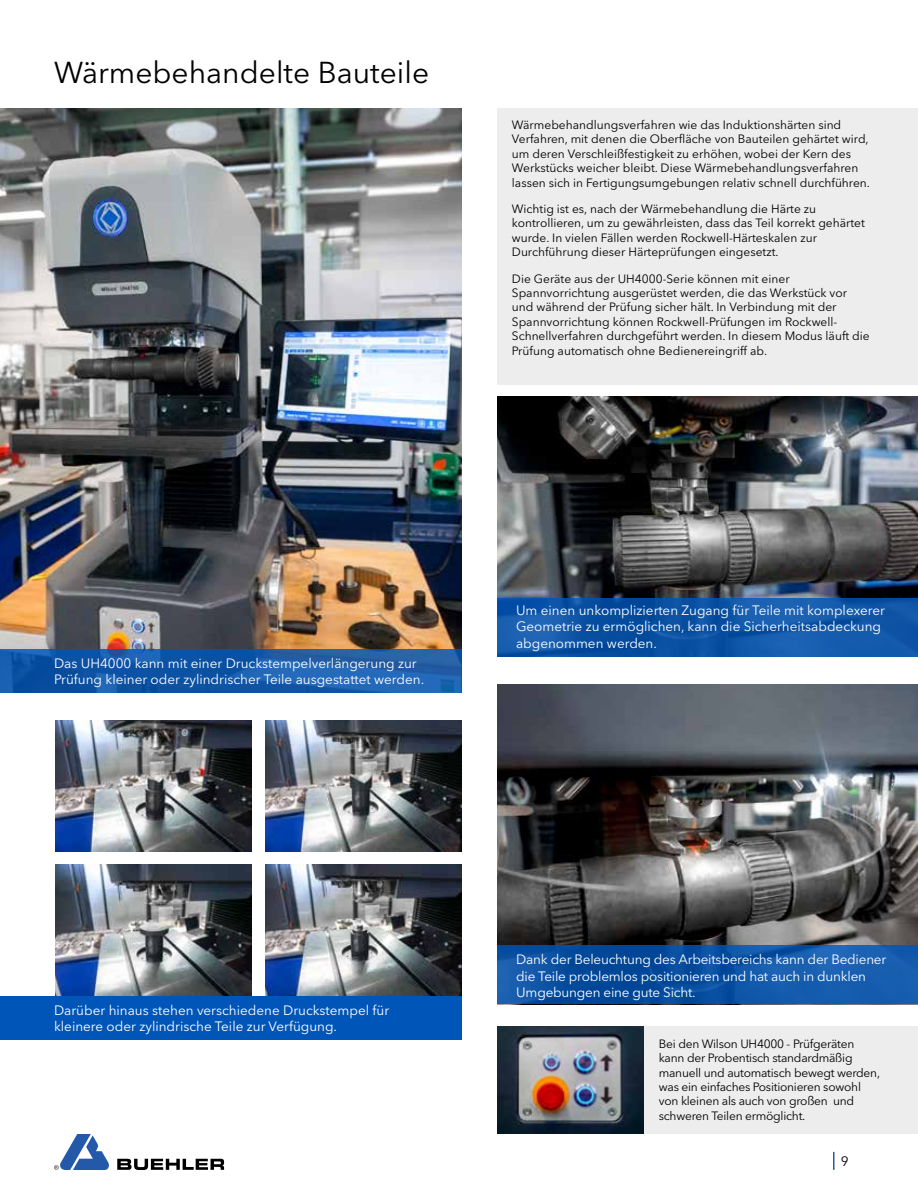
<style>
.page{position:relative;width:918px;height:1188px;background:#fff}
.page>*{position:absolute;margin:0;border:0;box-sizing:border-box;transform-origin:0 0}
.t1{font:30px "Avenir Next LT Pro";color:#000}
.t2{font:13.5px/16.2px "Avenir Next LT Pro";color:#fff}
.t3{font:13.5px "Avenir Next LT Pro";color:#000}
.t4{font:12px/14.4px "Avenir Next LT Pro";color:#000}
.t5{font:12px/14.4px "Avenir Next LT Pro";letter-spacing:-.02em;color:#000}
</style>
<div class="page">
<svg style="left:117px;top:1159px;width:107px;height:11px"></svg>
<svg style="left:54px;top:1134px;width:55px;height:36px"></svg>
<svg style="left:833px;top:1152px;width:2px;height:18px"></svg>
<img style="left:497px;top:684px;width:421px;height:262px">
<div style="left:497px;top:108px;width:421px;height:276px;background:#ededed"></div>
<div style="left:624px;top:1027px;width:294px;height:107px;background:#ededed"></div>
<hr style="left:0;top:715px;width:1px;height:141px;background:#999899">
<img style="left:0;top:108px;width:462px;height:542px">
<img style="left:55px;top:721px;width:196px;height:131px">
<img style="left:55px;top:865px;width:196px;height:131px">
<img style="left:266px;top:720px;width:196px;height:132px">
<img style="left:266px;top:865px;width:196px;height:131px">
<svg style="left:0;top:650px;width:462px;height:43px;background:#165aa9"></svg>
<div style="left:0;top:996px;width:462px;height:44px;background:#0055b8"></div>
<img style="left:497px;top:396px;width:421px;height:202px">
<svg style="left:497px;top:598px;width:421px;height:59px;background:#0f55a7"></svg>
<svg style="left:497px;top:946px;width:421px;height:58px;background:#0d53a4"></svg>
<img style="left:497px;top:1026px;width:146px;height:108px">
<h1 class="t1" style="left:54px;top:55px;width:377px">Wärmebehandelte Bauteile</h1>
<p class="t4" style="left:512px;top:118px;width:360px">Wärmebehandlungsverfahren wie das Induktionshärten sind Verfahren, mit denen die Oberfläche von Bauteilen gehärtet wird, um deren Verschleißfestigkeit zu erhöhen, wobei der Kern des Werkstücks weicher bleibt. Diese Wärmebehandlungsverfahren lassen sich in Fertigungsumgebungen relativ schnell durchführen.</p>
<p class="t4" style="left:512px;top:202px;width:354px">Wichtig ist es, nach der Wärmebehandlung die Härte zu kontrollieren, um zu gewährleisten, dass das Teil korrekt gehärtet wurde. In vielen Fällen werden Rockwell-Härteskalen zur Durchführung dieser Härteprüfungen eingesetzt.</p>
<p class="t4" style="left:512px;top:271px;width:359px">Die Geräte aus der UH4000-Serie können mit einer Spannvorrichtung ausgerüstet werden, die das Werkstück vor und während der Prüfung sicher hält. In Verbindung mit der Spannvorrichtung können Rockwell-Prüfungen im Rockwell-Schnellverfahren durchgeführt werden. In diesem Modus läuft die Prüfung automatisch ohne Bedienereingriff ab.</p>
<p class="t2" style="left:54px;top:655px;width:372px">Das UH4000 kann mit einer Druckstempelverlängerung zur<br>Prüfung kleiner oder zylindrischer Teile ausgestattet werden.</p>
<p class="t2" style="left:516px;top:602px;width:371px">Um einen unkomplizierten Zugang für Teile mit komplexerer<br>Geometrie zu ermöglichen, kann die Sicherheitsabdeckung abgenommen werden.</p>
<p class="t2" style="left:54px;top:1002px;width:337px">Darüber hinaus stehen verschiedene Druckstempel für kleinere oder zylindrische Teile zur Verfügung.</p>
<p class="t2" style="left:516px;top:951px;width:372px">Dank der Beleuchtung des Arbeitsbereichs kann der Bediener die Teile problemlos positionieren und hat auch in dunklen<br>Umgebungen eine gute Sicht.</p>
<p class="t5" style="left:659px;top:1036px;width:223px">Bei den Wilson UH4000 - Prüfgeräten kann der Probentisch standardmäßig manuell und automatisch bewegt werden, was ein einfaches Positionieren sowohl von kleinen als auch von großen und schweren Teilen ermöglicht.</p>
<p class="t3" style="left:841px;top:1153px;width:9px">9</p>
</div>
